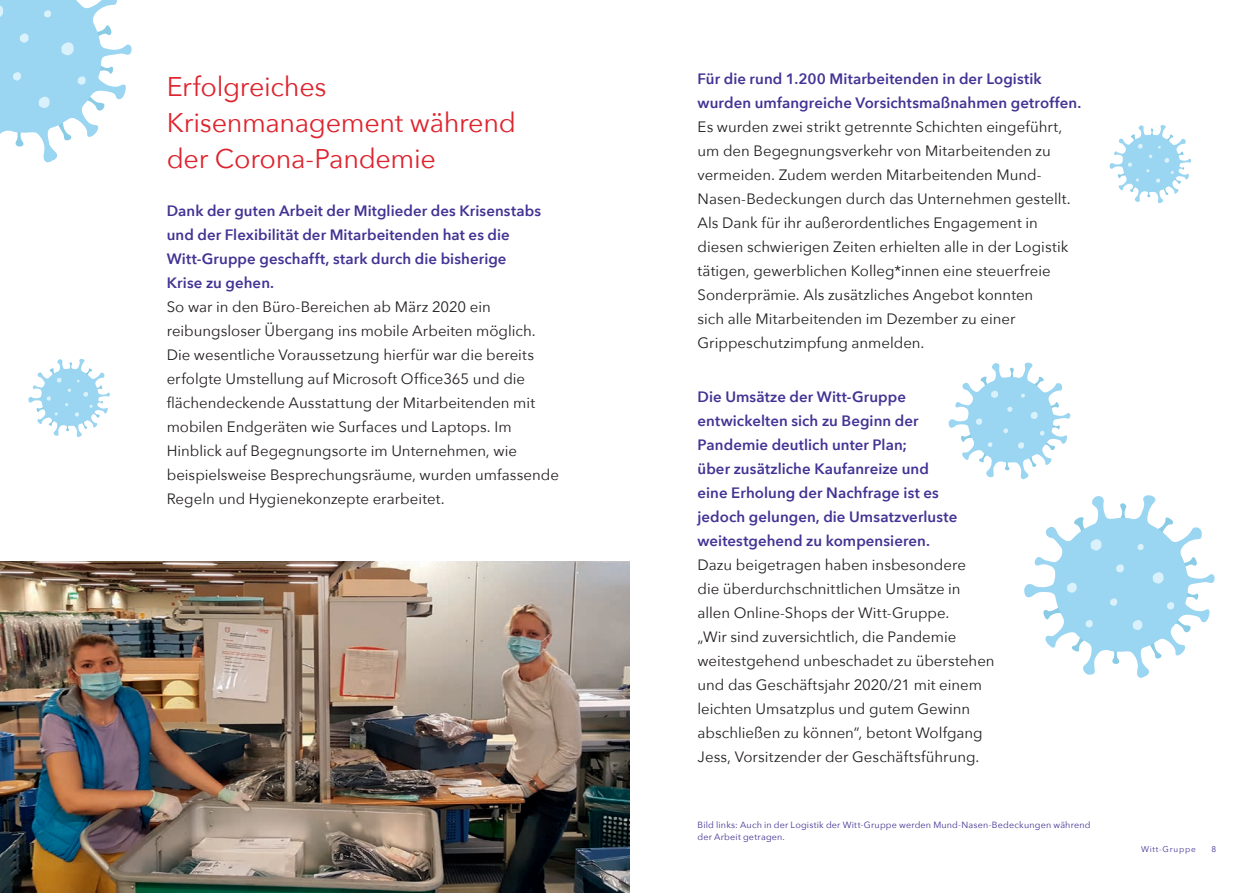
<style>
.page{position:relative;width:1259px;height:893px;background:#fff}
.page>*{position:absolute;margin:0;border:0;box-sizing:border-box;transform-origin:0 0}
.t1{font:27px/36px "Avenir Next";letter-spacing:-.015em;color:#dd242e}
.t2{font:15px/24px "Avenir Next";color:#231f20}
.t3{font:600 15px/24px "Avenir Next";letter-spacing:.005em;color:#433394}
.t4{font:9px/12px "Avenir Next";letter-spacing:.02em;color:#433394}
.t5{font:8.25px "Avenir Next";letter-spacing:.09em;color:#433394}
</style>
<div class="page">
<svg style="left:1024px;top:495px;width:190px;height:183px"></svg>
<svg style="left:0;top:0;width:132px;height:162px"></svg>
<svg style="left:948px;top:362px;width:122px;height:117px"></svg>
<svg style="left:1109px;top:125px;width:82px;height:78px"></svg>
<svg style="left:28px;top:359px;width:82px;height:78px"></svg>
<img style="left:0;top:561px;width:629px;height:332px">
<h1 class="t1" style="left:167px;top:67px;width:351px">Erfolgreiches<br>Krisenmanagement während der Corona-Pandemie</h1>
<p class="t3" style="left:167px;top:198px;width:376px">Dank der guten Arbeit der Mitglieder des Krisenstabs und der Flexibilität der Mitarbeitenden hat es die Witt-Gruppe geschafft, stark durch die bisherige Krise zu gehen.</p>
<p class="t2" style="left:167px;top:294px;width:394px">So war in den Büro-Bereichen ab März 2020 ein reibungsloser Übergang ins mobile Arbeiten möglich.<br>Die wesentliche Voraussetzung hierfür war die bereits erfolgte Umstellung auf Microsoft Office365 und die flächendeckende Ausstattung der Mitarbeitenden mit mobilen Endgeräten wie Surfaces und Laptops. Im Hinblick auf Begegnungsorte im Unternehmen, wie beispielsweise Besprechungsräume, wurden umfassende Regeln und Hygienekonzepte erarbeitet.</p>
<p class="t3" style="left:697px;top:66px;width:385px">Für die rund 1.200 Mitarbeitenden in der Logistik wurden umfangreiche Vorsichtsmaßnahmen getroffen.</p>
<p class="t2" style="left:697px;top:114px;width:374px">Es wurden zwei strikt getrennte Schichten eingeführt, um den Begegnungsverkehr von Mitarbeitenden zu vermeiden. Zudem werden Mitarbeitenden Mund-Nasen-Bedeckungen durch das Unternehmen gestellt.<br>Als Dank für ihr außerordentliches Engagement in diesen schwierigen Zeiten erhielten alle in der Logistik tätigen, gewerblichen Kolleg*innen eine steuerfreie Sonderprämie. Als zusätzliches Angebot konnten<br>sich alle Mitarbeitenden im Dezember zu einer Grippeschutzimpfung anmelden.</p>
<p class="t3" style="left:697px;top:384px;width:261px">Die Umsätze der Witt-Gruppe entwickelten sich zu Beginn der<br>Pandemie deutlich unter Plan;<br>über zusätzliche Kaufanreize und eine Erholung der Nachfrage ist es jedoch gelungen, die Umsatzverluste weitestgehend zu kompensieren.</p>
<p class="t2" style="left:697px;top:552px;width:298px">Dazu beigetragen haben insbesondere<br>die überdurchschnittlichen Umsätze in allen Online-Shops der Witt-Gruppe.<br>„Wir sind zuversichtlich, die Pandemie weitestgehend unbeschadet zu überstehen und das Geschäftsjahr 2020/21 mit einem leichten Umsatzplus und gutem Gewinn abschließen zu können”, betont Wolfgang Jess, Vorsitzender der Geschäftsführung.</p>
<p class="t4" style="left:697px;top:818px;width:394px">Bild links: Auch in der Logistik der Witt-Gruppe werden Mund-Nasen-Bedeckungen während der Arbeit getragen.</p>
<p class="t5" style="left:1141px;top:842px;width:56px">Witt-Gruppe</p>
<p class="t5" style="left:1211px;top:842px;width:6px">8</p>
</div>
